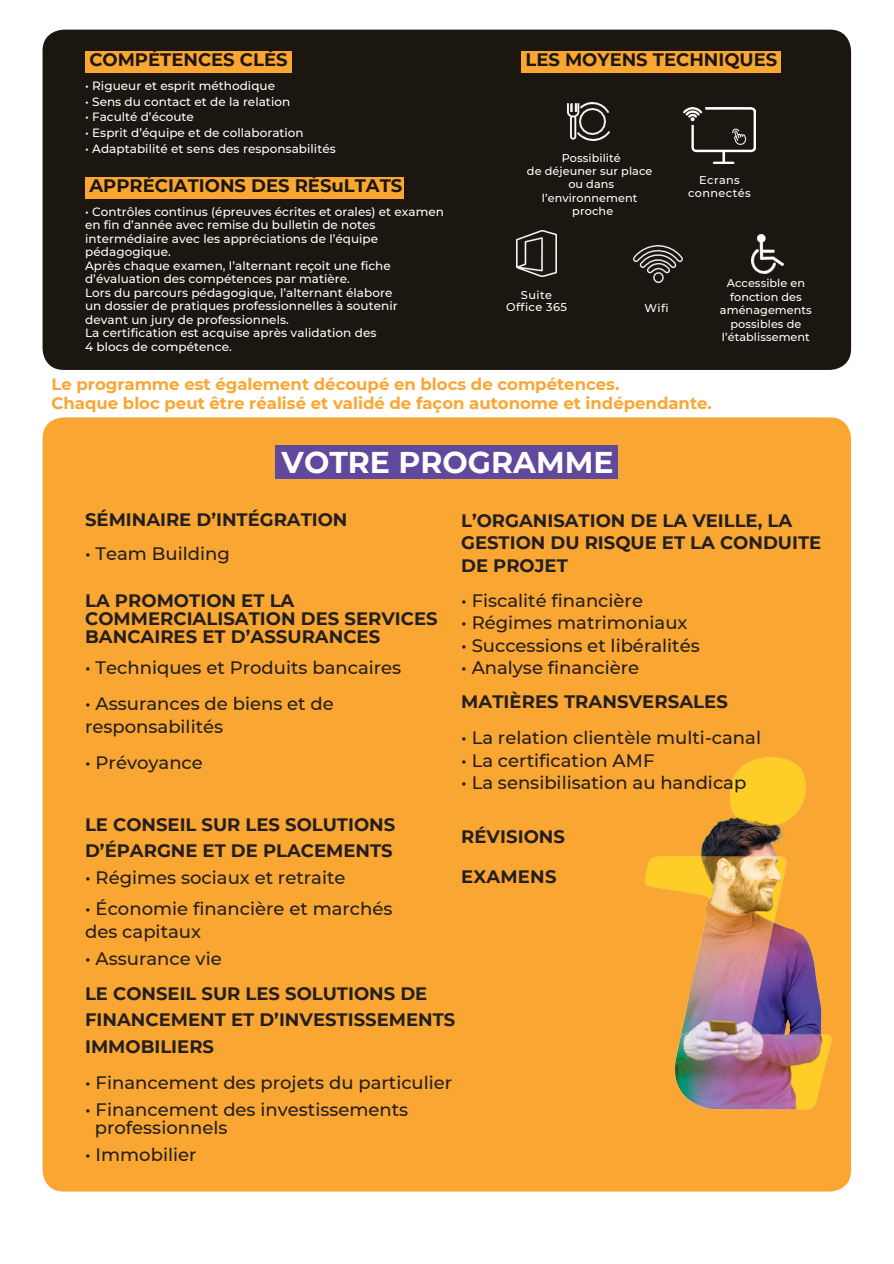
<style>
.page{position:relative;width:894px;height:1264px;background:#fff}
.page>*{position:absolute;margin:0;border:0;box-sizing:border-box;transform-origin:0 0}
.t1{font:700 30px "Montserrat";color:#fff}
.t2{font:500 18px/22.5px "Montserrat";color:#231f20}
.t3{font:700 18px/18px "Montserrat";color:#231f20}
.t4{font:700 18px "Montserrat";color:#1c1611}
.t5{font:700 16.5px/19.2px "Montserrat";color:#faa633}
.t6{font:500 12px "Montserrat";letter-spacing:.005em;color:#fff}
.t7{font:500 11.4px/12.3px "Montserrat";letter-spacing:.035em;color:#fff;text-align:center}
.t8{font:500 11.25px/13.5px "Montserrat";letter-spacing:.005em;color:#fff;text-align:center}
.t9{font:500 11.25px/13px "Montserrat";letter-spacing:.035em;color:#fff;text-align:center}
</style>
<div class="page">
<div style="left:43px;top:417px;width:807px;height:774px;background:#faa633;border-radius:21px"></div>
<div style="left:275px;top:445px;width:342px;height:33px;background:#60489d"></div>
<div style="left:43px;top:30px;width:807px;height:340px;background:#1c1611;border-radius:21px"></div>
<div style="left:85px;top:52px;width:206px;height:21px;background:#faa633"></div>
<div style="left:85px;top:177px;width:318px;height:21px;background:#faa633"></div>
<div style="left:521px;top:52px;width:259px;height:21px;background:#faa633"></div>
<img style="left:644px;top:757px;width:188px;height:353px">
<img style="left:567px;top:103px;width:42px;height:38px">
<img style="left:579px;top:108px;width:26px;height:26px">
<img style="left:580px;top:102px;width:28px;height:10px">
<svg style="left:570px;top:103px;width:6px;height:8px"></svg>
<img style="left:633px;top:245px;width:49px;height:23px">
<img style="left:647px;top:264px;width:22px;height:19px">
<img style="left:516px;top:230px;width:40px;height:46px">
<img style="left:757px;top:234px;width:25px;height:31px">
<img style="left:751px;top:249px;width:24px;height:24px">
<img style="left:683px;top:107px;width:72px;height:56px">
<p class="t4" style="left:89px;top:49px;width:200px">COMPÉTENCES CLÉS</p>
<p class="t6" style="left:85px;top:78px;width:191px">• Rigueur et esprit méthodique</p>
<p class="t6" style="left:85px;top:94px;width:206px">• Sens du contact et de la relation</p>
<p class="t6" style="left:85px;top:110px;width:110px">• Faculté d’écoute</p>
<p class="t6" style="left:85px;top:126px;width:220px">• Esprit d’équipe et de collaboration</p>
<p class="t6" style="left:85px;top:141px;width:252px">• Adaptabilité et sens des responsabilités</p>
<h2 class="t4" style="left:89px;top:175px;width:314px">APPRÉCIATIONS DES RÉSuLTATS</h2>
<h3 class="t6" style="left:85px;top:204px;width:360px">• Contrôles continus (épreuves écrites et orales) et examen</h3>
<p class="t6" style="left:85px;top:218px;width:292px">en fin d’année avec remise du bulletin de notes</p>
<p class="t6" style="left:85px;top:231px;width:294px">intermédiaire avec les appréciations de l’équipe</p>
<p class="t6" style="left:85px;top:245px;width:87px">pédagogique.</p>
<p class="t6" style="left:85px;top:258px;width:307px">Après chaque examen, l’alternant reçoit une fiche</p>
<p class="t6" style="left:85px;top:272px;width:266px">d’évaluation des compétences par matière.</p>
<p class="t6" style="left:85px;top:285px;width:308px">Lors du parcours pédagogique, l’alternant élabore</p>
<p class="t6" style="left:85px;top:299px;width:314px">un dossier de pratiques professionnelles à soutenir</p>
<p class="t6" style="left:85px;top:312px;width:205px">devant un jury de professionnels.</p>
<p class="t6" style="left:85px;top:326px;width:293px">La certification est acquise après validation des</p>
<p class="t6" style="left:85px;top:339px;width:148px">4 blocs de compétence.</p>
<p class="t4" style="left:525px;top:49px;width:253px">LES MOYENS TECHNIQUES</p>
<p class="t8" style="left:527px;top:151px;width:127px">Possibilité<br>de déjeuner sur place</p>
<h3 class="t8" style="left:541px;top:178px;width:97px">ou dans l’environnement</h3>
<h1 class="t8" style="left:572px;top:204px;width:42px">proche</h1>
<p class="t9" style="left:687px;top:173px;width:64px">Ecrans connectés</p>
<p class="t7" style="left:506px;top:288px;width:62px">Suite<br>Office 365</p>
<p class="t8" style="left:644px;top:301px;width:26px">Wifi</p>
<p class="t8" style="left:719px;top:276px;width:93px">Accessible en fonction des aménagements possibles de l’établissement</p>
<p class="t5" style="left:51px;top:374px;width:661px">Le programme est également découpé en blocs de compétences.<br>Chaque bloc peut être réalisé et validé de façon autonome et indépendante.</p>
<p class="t1" style="left:281px;top:443px;width:333px">VOTRE PROGRAMME</p>
<h2 class="t3" style="left:85px;top:510px;width:264px">SÉMINAIRE D’INTÉGRATION</h2>
<h2 class="t2" style="left:85px;top:542px;width:146px">• Team Building</h2>
<h2 class="t3" style="left:85px;top:591px;width:354px">LA PROMOTION ET LA<br>COMMERCIALISATION DES SERVICES<br>BANCAIRES ET D’ASSURANCES</h2>
<h2 class="t2" style="left:85px;top:656px;width:317px">• Techniques et Produits bancaires</h2>
<h2 class="t2" style="left:85px;top:692px;width:250px">• Assurances de biens et de responsabilités</h2>
<h2 class="t2" style="left:85px;top:751px;width:119px">• Prévoyance</h2>
<h2 class="t3" style="left:461px;top:509px;width:361px;line-height:22.5px">L’ORGANISATION DE LA VEILLE, LA<br>GESTION DU RISQUE ET LA CONDUITE<br>DE PROJET</h2>
<h2 class="t2" style="left:461px;top:589px;width:183px">• Fiscalité financière</h2>
<h2 class="t2" style="left:461px;top:611px;width:228px">• Régimes matrimoniaux</h2>
<h2 class="t2" style="left:461px;top:634px;width:240px">• Successions et libéralités</h2>
<h2 class="t2" style="left:461px;top:656px;width:180px">• Analyse financière</h2>
<h2 class="t3" style="left:461px;top:692px;width:268px">MATIÈRES TRANSVERSALES</h2>
<h2 class="t2" style="left:461px;top:726px;width:301px">• La relation clientèle multi-canal</h2>
<h2 class="t2" style="left:461px;top:749px;width:195px">• La certification AMF</h2>
<h2 class="t2" style="left:461px;top:771px;width:286px">• La sensibilisation au handicap</h2>
<h2 class="t3" style="left:461px;top:817px;width:105px;line-height:39.3px">RÉVISIONS<br>EXAMENS</h2>
<h2 class="t3" style="left:85px;top:811px;width:311px;line-height:25.8px">LE CONSEIL SUR LES SOLUTIONS<br>D’ÉPARGNE ET DE PLACEMENTS</h2>
<h2 class="t2" style="left:85px;top:866px;width:262px">• Régimes sociaux et retraite</h2>
<h2 class="t2" style="left:85px;top:897px;width:309px">• Économie financière et marchés des capitaux</h2>
<h2 class="t2" style="left:85px;top:947px;width:138px">• Assurance vie</h2>
<h2 class="t3" style="left:85px;top:980px;width:371px;line-height:26.4px">LE CONSEIL SUR LES SOLUTIONS DE<br>FINANCEMENT ET D’INVESTISSEMENTS<br>IMMOBILIERS</h2>
<h2 class="t2" style="left:85px;top:1070px;width:368px">• Financement des projets du particulier</h2>
<h2 class="t2" style="left:95px;top:1100px;width:315px;line-height:18px;text-indent:-10px">• Financement des investissements professionnels</h2>
<h2 class="t2" style="left:85px;top:1142px;width:113px">• Immobilier</h2>
</div>
